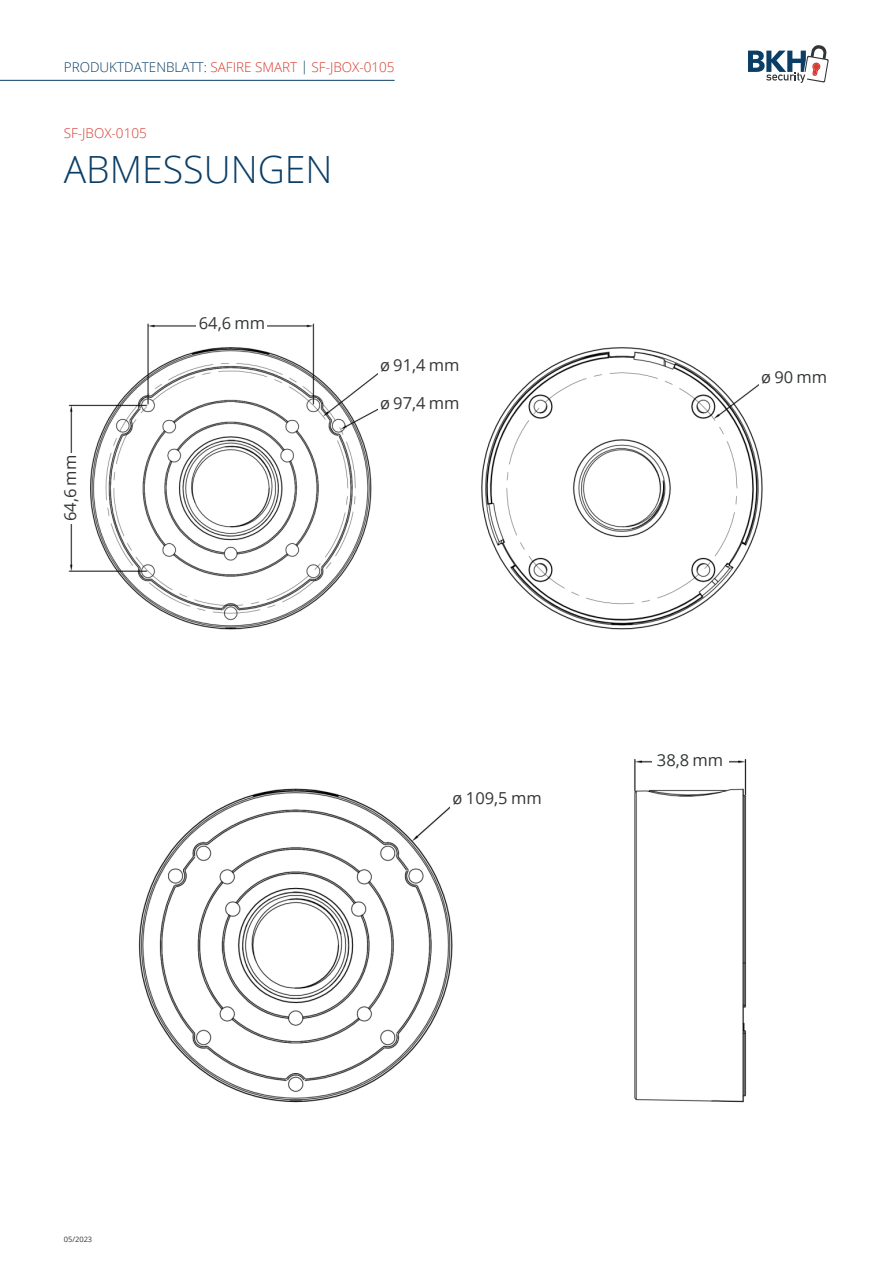
<style>
.page{position:relative;width:893px;height:1263px;background:#fff}
.page>*{position:absolute;margin:0;border:0;box-sizing:border-box;transform-origin:0 0}
.t1{font:300 37.5px "Open Sans";color:#0b3e66}
.t2{font:16.5px "Open Sans";color:#333638}
.t3{font:300 13.5px "Open Sans";color:#d73b30}
.t4{font:7.5px "Open Sans";color:#333638}
.s1{color:#0b3e66}
</style>
<div class="page">
<svg style="left:748px;top:45px;width:81px;height:38px"></svg>
<hr style="left:0;top:80px;width:395px;height:1px;background:#0b3e66">
<img style="left:68px;top:323px;width:695px;height:307px">
<img style="left:138px;top:759px;width:609px;height:344px">
<div style="left:197px;top:308px;width:70px;height:30px;background:#fff"></div>
<div style="left:652px;top:745px;width:76px;height:29px;background:#fff"></div>
<div style="left:378px;top:350px;width:84px;height:30px;background:#fff"></div>
<div style="left:378px;top:388px;width:84px;height:30px;background:#fff"></div>
<div style="left:759px;top:361px;width:84px;height:30px;background:#fff"></div>
<div style="left:55px;top:453px;width:30px;height:70px;background:#fff"></div>
<div style="left:450px;top:783px;width:122px;height:30px;background:#fff"></div>
<p class="t3" style="left:64px;top:58px;width:332px"><span class="s1">PRODUKTDATENBLATT:</span> SAFIRE SMART <span class="s1">|</span> SF-JBOX-0105</p>
<p class="t3" style="left:64px;top:124px;width:85px">SF-JBOX-0105</p>
<h1 class="t1" style="left:64px;top:144px;width:270px">ABMESSUNGEN</h1>
<p class="t2" style="left:59px;top:521px;width:68px;rotate:-90deg">64,6 mm</p>
<p class="t2" style="left:199px;top:312px;width:68px">64,6 mm</p>
<p class="t2" style="left:380px;top:354px;width:81px">ø 91,4 mm</p>
<p class="t2" style="left:380px;top:392px;width:81px">ø 97,4 mm</p>
<p class="t2" style="left:453px;top:787px;width:91px">ø 109,5 mm</p>
<p class="t2" style="left:761px;top:365px;width:68px">ø 90 mm</p>
<p class="t2" style="left:657px;top:748px;width:68px">38,8 mm</p>
<p class="t4" style="left:64px;top:1234px;width:30px">05/2023</p>
</div>
